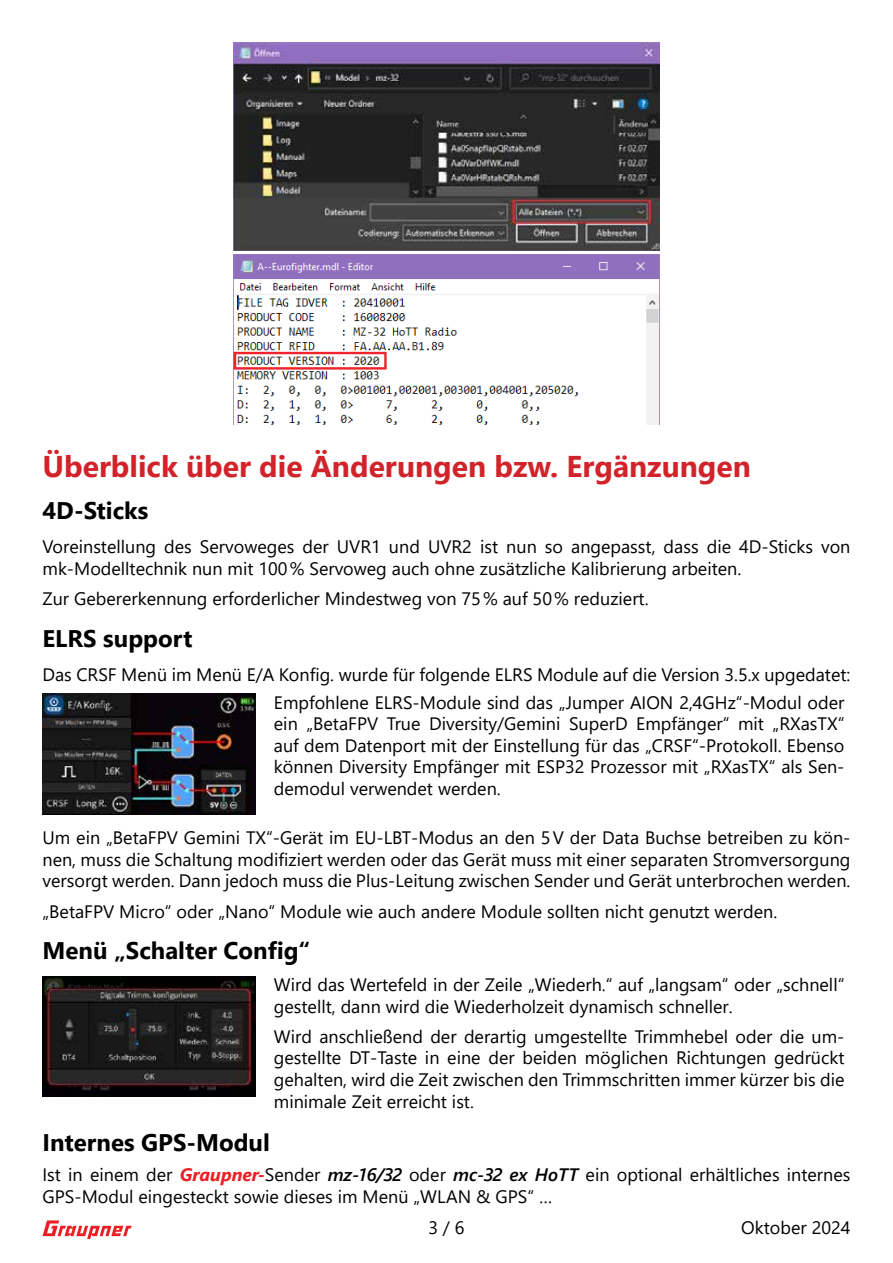
<style>
.page{position:relative;width:893px;height:1263px;background:#fff}
.page>*{position:absolute;margin:0;border:0;box-sizing:border-box;transform-origin:0 0}
.t1{font:700 30px "Segoe UI";color:#d2232a}
.t2{font:700 24px "Segoe UI";color:#000}
.t3{font:18px/21.6px "Segoe UI";color:#000}
.s1{font-weight:700;font-style:italic;color:#ed1d24}
.s2{font-weight:600;font-style:italic}
</style>
<div class="page">
<svg style="left:43px;top:1220px;width:89px;height:19px"></svg>
<img style="left:234px;top:43px;width:425px;height:208px">
<img style="left:234px;top:254px;width:425px;height:170px">
<img style="left:43px;top:694px;width:212px;height:120px">
<img style="left:43px;top:976px;width:212px;height:120px">
<h1 class="t1" style="left:43px;top:438px;width:710px">Überblick über die Änderungen bzw. Ergänzungen</h1>
<h2 class="t2" style="left:43px;top:488px;width:107px">4D-Sticks</h2>
<p class="t3" style="left:43px;top:534px;width:809px">Voreinstellung des Servoweges der UVR1 und UVR2 ist nun so angepasst, dass die 4D-Sticks von mk-Modelltechnik nun mit 100% Servoweg auch ohne zusätzliche Kalibrierung arbeiten.</p>
<p class="t3" style="left:43px;top:586px;width:608px">Zur Gebererkennung erforderlicher Mindestweg von 75% auf 50% reduziert.</p>
<h2 class="t2" style="left:43px;top:615px;width:151px">ELRS support</h2>
<p class="t3" style="left:274px;top:659px;width:578px;line-height:27.6px;text-indent:-231px">Das CRSF Menü im Menü E/A Konfig. wurde für folgende ELRS Module auf die Version 3.5.x upgedatet:<br>Empfohlene ELRS-Module sind das „Jumper AION 2,4GHz“-Modul oder</p>
<p class="t3" style="left:274px;top:711px;width:572px;text-align:justify">ein „BetaFPV True Diversity/Gemini SuperD Empfänger“ mit „RXasTX“ auf dem Datenport mit der Einstellung für das „CRSF“-Protokoll. Ebenso können Diversity Empfänger mit ESP32 Prozessor mit „RXasTX“ als Sen&shy;demodul verwendet werden.</p>
<p class="t3" style="left:43px;top:825px;width:809px;text-align:justify">Um ein „BetaFPV Gemini TX“-Gerät im EU-LBT-Modus an den 5V der Data Buchse betreiben zu kön&shy;nen, muss die Schaltung modifiziert werden oder das Gerät muss mit einer separaten Stromversorgung versorgt werden. Dann jedoch muss die Plus-Leitung zwischen Sender und Gerät unterbrochen werden.</p>
<p class="t3" style="left:43px;top:899px;width:736px">„BetaFPV Micro“ oder „Nano“ Module wie auch andere Module sollten nicht genutzt werden.</p>
<h2 class="t2" style="left:43px;top:928px;width:269px">Menü „Schalter Config“</h2>
<p class="t3" style="left:274px;top:972px;width:572px">Wird das Wertefeld in der Zeile „Wiederh.“ auf „langsam“ oder „schnell“ gestellt, dann wird die Wiederholzeit dynamisch schneller.</p>
<p class="t3" style="left:274px;top:1024px;width:572px;text-align:justify">Wird anschließend der derartig umgestellte Trimmhebel oder die um&shy;gestellte DT-Taste in eine der beiden möglichen Richtungen gedrückt gehalten, wird die Zeit zwischen den Trimmschritten immer kürzer bis die minimale Zeit erreicht ist.</p>
<h2 class="t2" style="left:43px;top:1120px;width:229px">Internes GPS-Modul</h2>
<p class="t3" style="left:43px;top:1162px;width:809px">Ist in einem der <span class="s1">Graupner-</span>Sender <span class="s2">mz-16/32</span> oder <span class="s2">mc-32 ex HoTT</span> ein optional erhältliches internes<br>GPS-Modul eingesteckt sowie dieses im Menü „WLAN &amp; GPS“ …</p>
<p class="t3" style="left:428px;top:1215px;width:38px">3 / 6</p>
<p class="t3" style="left:741px;top:1215px;width:111px">Oktober 2024</p>
</div>
